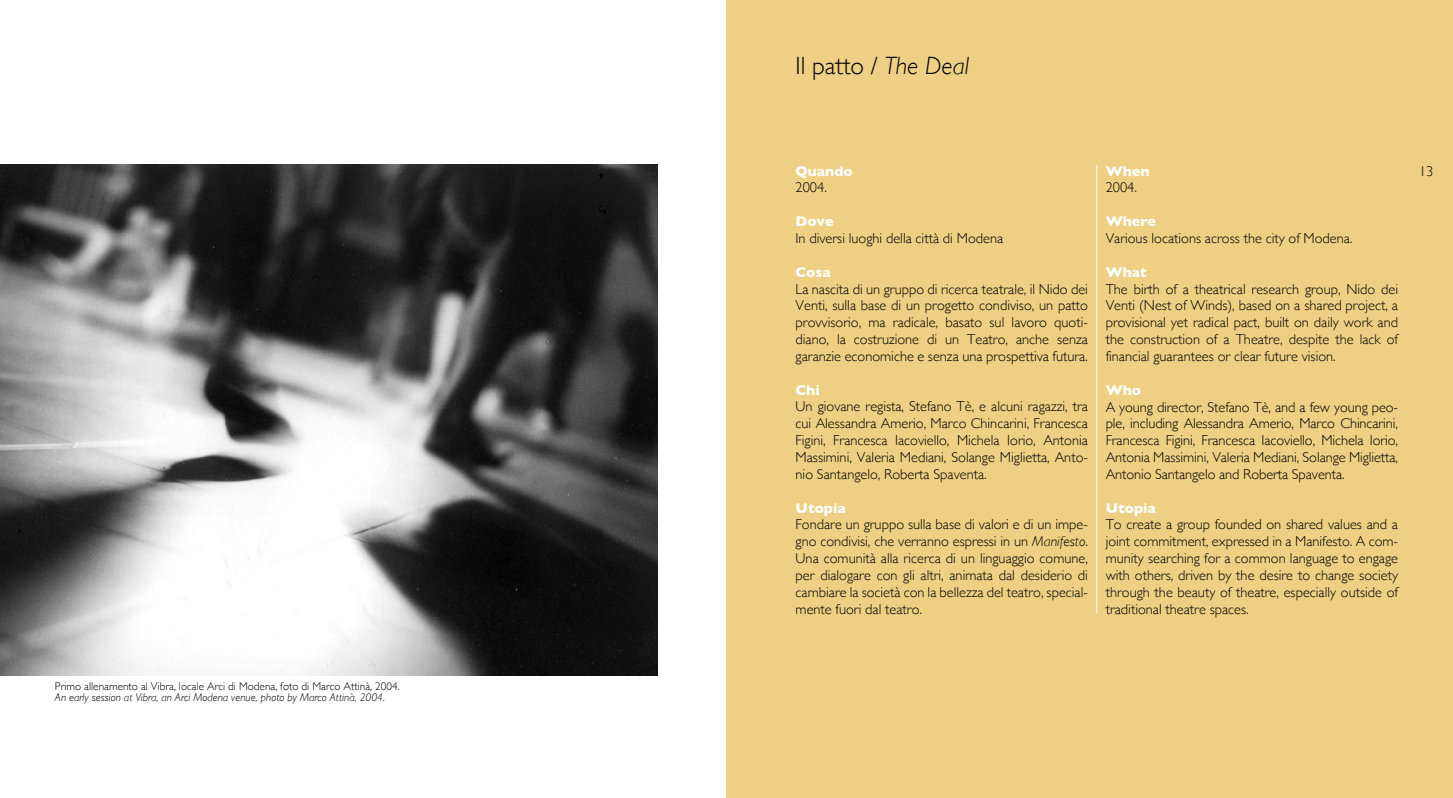
<style>
.page{position:relative;width:1453px;height:798px;background:#fff}
.page>*{position:absolute;margin:0;border:0;box-sizing:border-box;transform-origin:0 0}
.t1{font:300 25px "Gill Sans";color:#000}
.t2{font:300 14.38px/16.9px "Gill Sans";color:#000;text-align:justify}
.t3{font:700 14.38px "Gill Sans";color:#fff}
.t4{font:300 11.25px "Gill Sans";color:#000}
.t5{font:italic 300 11.25px "Gill Sans";color:#000}
.s1{font-style:italic}
</style>
<div class="page">
<div style="left:726px;top:0;width:727px;height:797px;background:#eecf83"></div>
<img style="left:0;top:165px;width:657px;height:509px">
<hr style="left:1096px;top:165px;width:1px;height:448px;background:#fff">
<p class="t4" style="left:55px;top:677px;width:346px">Primo allenamento al Vibra, locale Arci di Modena, foto di Marco Attinà, 2004.</p>
<p class="t5" style="left:55px;top:690px;width:332px">An early session at Vibra, an Arci Modena venue, photo by Marco Attinà, 2004.</p>
<h1 class="t1" style="left:795px;top:47px;width:175px">Il patto / <span class="s1">The Deal</span></h1>
<p class="t3" style="left:795px;top:159px;width:59px">Quando</p>
<p class="t2" style="left:795px;top:178px;width:33px">2004.</p>
<p class="t3" style="left:795px;top:210px;width:39px">Dove</p>
<p class="t2" style="left:795px;top:229px;width:209px">In diversi luoghi della città di Modena</p>
<p class="t3" style="left:795px;top:260px;width:37px">Cosa</p>
<p class="t2" style="left:795px;top:279px;width:294px">La nascita di un gruppo di ricerca teatrale, il Nido dei Venti, sulla base di un progetto condiviso, un patto provvisorio, ma radicale, basato sul lavoro quoti&shy;diano, la costruzione di un Teatro, anche senza garanzie economiche e senza una prospettiva futura.</p>
<p class="t3" style="left:795px;top:378px;width:26px">Chi</p>
<p class="t2" style="left:795px;top:397px;width:294px">Un giovane regista, Stefano Tè, e alcuni ragazzi, tra cui Alessandra Amerio, Marco Chincarini, Francesca Figini, Francesca Iacoviello, Michela Iorio, Antonia Massimini, Valeria Mediani, Solange Miglietta, Anto&shy;nio Santangelo, Roberta Spaventa.</p>
<p class="t3" style="left:795px;top:496px;width:52px">Utopia</p>
<p class="t2" style="left:795px;top:515px;width:294px">Fondare un gruppo sulla base di valori e di un impe&shy;gno condivisi, che verranno espressi in un <span class="s1">Manifesto</span>.<br>Una comunità alla ricerca di un linguaggio comune, per dialogare con gli altri, animata dal desiderio di cambiare la società con la bellezza del teatro, special&shy;mente fuori dal teatro.</p>
<p class="t3" style="left:1106px;top:159px;width:45px">When</p>
<p class="t2" style="left:1106px;top:178px;width:33px">2004.</p>
<p class="t3" style="left:1106px;top:210px;width:52px">Where</p>
<p class="t2" style="left:1106px;top:229px;width:248px">Various locations across the city of Modena.</p>
<p class="t3" style="left:1106px;top:260px;width:43px">What</p>
<p class="t2" style="left:1106px;top:279px;width:294px">The birth of a theatrical research group, Nido dei Venti (Nest of Winds), based on a shared project, a provisional yet radical pact, built on daily work and the construction of a Theatre, despite the lack of financial guarantees or clear future vision.</p>
<p class="t3" style="left:1106px;top:378px;width:37px">Who</p>
<p class="t2" style="left:1106px;top:397px;width:294px">A young director, Stefano Tè, and a few young peo&shy;ple, including Alessandra Amerio, Marco Chincarini, Francesca Figini, Francesca Iacoviello, Michela Iorio, Antonia Massimini, Valeria Mediani, Solange Miglietta, Antonio Santangelo and Roberta Spaventa.</p>
<p class="t3" style="left:1106px;top:496px;width:52px">Utopia</p>
<p class="t2" style="left:1106px;top:515px;width:294px">To create a group founded on shared values and a joint commitment, expressed in a Manifesto. A com&shy;munity searching for a common language to engage with others, driven by the desire to change society through the beauty of theatre, especially outside of traditional theatre spaces.</p>
<p class="t2" style="left:1419px;top:162px;width:16px">13</p>
</div>
